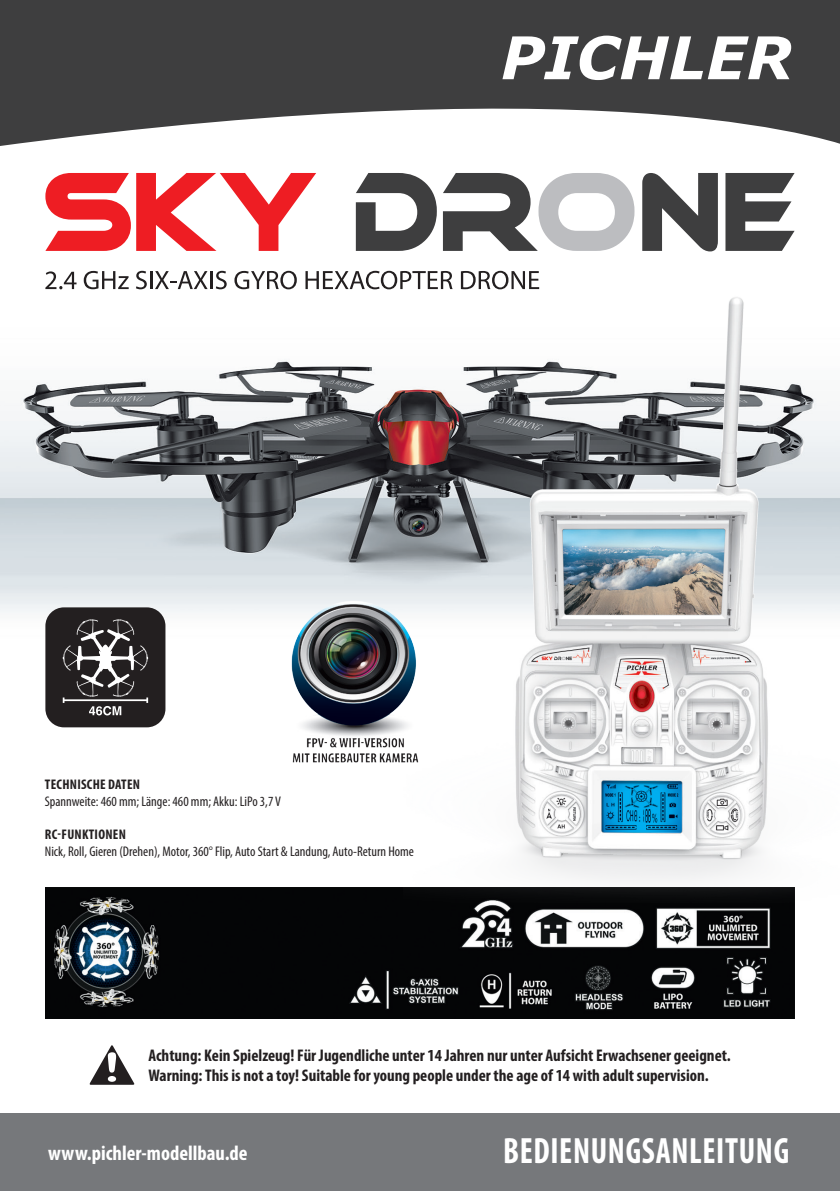
<style>
.page{position:relative;width:840px;height:1191px;background:#fff}
.page>*{position:absolute;margin:0;border:0;box-sizing:border-box;transform-origin:0 0}
.t1{font:700 condensed 36.8px "Myriad Pro";letter-spacing:.02em;color:#fff;scale:.9 1}
.t2{font:700 condensed 20.8px "Myriad Pro";color:#fff}
.t3{font:700 condensed 17px/20.2px "Myriad Pro";color:#231f20}
.t4{font:condensed 14px "Myriad Pro";color:#231f20}
.t5{font:700 condensed 14px "Myriad Pro";letter-spacing:.02em;color:#231f20}
</style>
<div class="page">
<div style="left:0;top:1113px;width:839px;height:78px;background:#76787b"></div>
<img style="left:0;top:227px;width:795px;height:489px">
<svg style="left:0;top:0;width:839px;height:146px;fill:#3e3e3f"></svg>
<svg style="left:502px;top:36px;width:288px;height:44px"></svg>
<svg style="left:89px;top:1045px;width:46px;height:39px"></svg>
<svg style="left:45px;top:173px;width:271px;height:78px"></svg>
<svg style="left:355px;top:173px;width:81px;height:78px"></svg>
<svg style="left:442px;top:173px;width:192px;height:78px"></svg>
<svg style="left:642px;top:173px;width:75px;height:78px"></svg>
<svg style="left:725px;top:173px;width:69px;height:78px"></svg>
<svg style="left:45px;top:271px;width:31px;height:18px"></svg>
<svg style="left:84px;top:271px;width:45px;height:18px"></svg>
<svg style="left:136px;top:271px;width:90px;height:18px"></svg>
<svg style="left:234px;top:271px;width:63px;height:18px"></svg>
<svg style="left:305px;top:271px;width:147px;height:18px"></svg>
<svg style="left:460px;top:271px;width:79px;height:13px"></svg>
<img style="left:45px;top:887px;width:748px;height:132px">
<img style="left:403px;top:284px;width:436px;height:618px">
<img style="left:282px;top:597px;width:145px;height:171px">
<div style="left:45px;top:607px;width:120px;height:120px;background:#231f20;border-radius:19px"></div>
<svg style="left:63px;top:619px;width:85px;height:96px"></svg>
<p class="t5" style="left:45px;top:775px;width:96px">TECHNISCHE DATEN</p>
<p class="t4" style="left:45px;top:792px;width:237px">Spannweite: 460 mm; Länge: 460 mm; Akku: LiPo 3,7 V</p>
<p class="t5" style="left:45px;top:826px;width:82px">RC-FUNKTIONEN</p>
<p class="t4" style="left:45px;top:843px;width:370px">Nick, Roll, Gieren (Drehen), Motor, 360° Flip, Auto Start &amp; Landung, Auto-Return Home</p>
<p class="t3" style="left:148px;top:1044px;width:583px">Achtung: Kein Spielzeug! Für Jugendliche unter 14 Jahren nur unter Aufsicht Erwachsener geeignet.<br>Warning: This is not a toy! Suitable for young people under the age of 14 with adult supervision.</p>
<p class="t2" style="left:48px;top:1140px;width:201px">www.pichler-modellbau.de</p>
<h1 class="t1" style="left:503px;top:1127px;width:319px">BEDIENUNGSANLEITUNG</h1>
</div>
